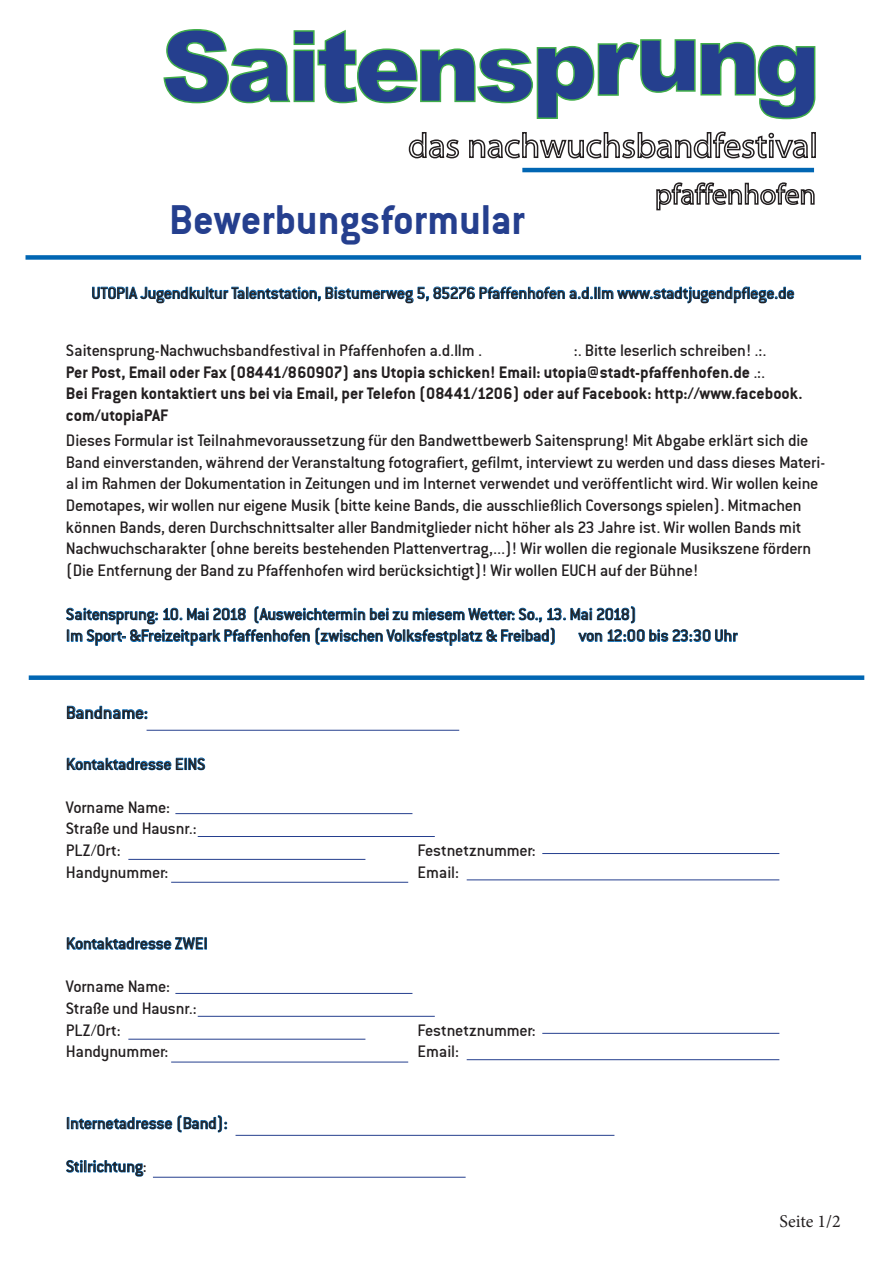
<style>
.page{position:relative;width:893px;height:1263px;background:#fff}
.page>*{position:absolute;margin:0;border:0;box-sizing:border-box;transform-origin:0 0}
.t1{font:45px "Conduit ITCTT Bold";color:#253f8e}
.t2{font:19.5px "Conduit Md ITCTT Medium";letter-spacing:-.02em;color:#231f20}
.t3{font:18px/21.6px "Conduit Md ITCTT Medium";letter-spacing:-.015em;color:#231f20}
.t4{font:18px/21.6px "Conduit ITCTT Bold";color:#231f20}
.t5{font:18px "Minion Pro";letter-spacing:-.005em;color:#231f20}
.s1{font-family:"Conduit Md ITCTT Medium"}
</style>
<div class="page">
<svg style="left:408px;top:131px;width:408px;height:42px"></svg>
<svg style="left:656px;top:182px;width:159px;height:29px"></svg>
<hr style="left:522px;top:168px;width:292px;height:4px;background:#0166b3">
<svg style="left:163px;top:29px;width:653px;height:91px"></svg>
<svg style="left:92px;top:286px;width:702px;height:18px"></svg>
<div style="left:26px;top:255px;width:835px;height:5px;background:#0166b3"></div>
<svg style="left:66px;top:606px;width:672px;height:40px"></svg>
<svg style="left:67px;top:705px;width:81px;height:15px"></svg>
<div style="left:29px;top:675px;width:835px;height:5px;background:#0166b3"></div>
<svg style="left:67px;top:757px;width:138px;height:14px"></svg>
<svg style="left:67px;top:937px;width:140px;height:13px"></svg>
<svg style="left:67px;top:1115px;width:161px;height:18px"></svg>
<svg style="left:66px;top:1160px;width:78px;height:17px"></svg>
<hr style="left:175px;top:813px;width:237px;height:1px;background:#253f8e">
<hr style="left:198px;top:836px;width:237px;height:1px;background:#253f8e">
<hr style="left:128px;top:859px;width:237px;height:1px;background:#253f8e">
<hr style="left:171px;top:882px;width:237px;height:1px;background:#253f8e">
<hr style="left:542px;top:853px;width:237px;height:1px;background:#253f8e">
<hr style="left:467px;top:879px;width:312px;height:1px;background:#253f8e">
<hr style="left:175px;top:993px;width:237px;height:1px;background:#253f8e">
<hr style="left:198px;top:1016px;width:237px;height:1px;background:#253f8e">
<hr style="left:128px;top:1039px;width:237px;height:1px;background:#253f8e">
<hr style="left:171px;top:1062px;width:237px;height:1px;background:#253f8e">
<hr style="left:542px;top:1033px;width:237px;height:1px;background:#253f8e">
<hr style="left:467px;top:1059px;width:312px;height:1px;background:#253f8e">
<hr style="left:236px;top:1135px;width:378px;height:1px;background:#253f8e">
<hr style="left:153px;top:1177px;width:313px;height:1px;background:#253f8e">
<hr style="left:147px;top:730px;width:312px;height:1px;background:#253f8e">
<h1 class="t1" style="left:169px;top:193px;width:358px">Bewerbungsformular</h1>
<p class="t3" style="left:91px;top:282px;width:705px">UTOPIA Jugendkultur Talentstation, Bistumerweg 5, 85276 Pfaffenhofen a.d.Ilm www.stadtjugendpflege.de</p>
<p class="t3" style="left:66px;top:339px;width:417px">Saitensprung-Nachwuchsbandfestival in Pfaffenhofen a.d.Ilm .</p>
<p class="t3" style="left:574px;top:339px;width:194px">:. Bitte leserlich schreiben! .:.</p>
<p class="t4" style="left:66px;top:361px;width:738px">Per Post, Email oder Fax (08441/860907) ans Utopia schicken! Email: utopia@stadt-pfaffenhofen.de <span class="s1">.:.<br></span>Bei Fragen kontaktiert uns bei via Email, per Telefon (08441/1206) oder auf Facebook: http://www.facebook. com/utopiaPAF</p>
<p class="t3" style="left:66px;top:429px;width:761px">Dieses Formular ist Teilnahmevoraussetzung für den Bandwettbewerb Saitensprung! Mit Abgabe erklärt sich die Band einverstanden, während der Veranstaltung fotografiert, gefilmt, interviewt zu werden und dass dieses Materi&shy;al im Rahmen der Dokumentation in Zeitungen und im Internet verwendet und veröffentlicht wird. Wir wollen keine Demotapes, wir wollen nur eigene Musik (bitte keine Bands, die ausschließlich Coversongs spielen). Mitmachen können Bands, deren Durchschnittsalter aller Bandmitglieder nicht höher als 23 Jahre ist. Wir wollen Bands mit Nachwuchscharakter (ohne bereits bestehenden Plattenvertrag,...)! Wir wollen die regionale Musikszene fördern (Die Entfernung der Band zu Pfaffenhofen wird berücksichtigt)! Wir wollen EUCH auf der Bühne!</p>
<p class="t3" style="left:66px;top:603px;width:673px">Saitensprung: 10. Mai 2018 (Ausweichtermin bei zu miesem Wetter: So., 13. Mai 2018)<br>Im Sport- &amp;Freizeitpark Pfaffenhofen (zwischen Volksfestplatz &amp; Freibad) von 12:00 bis 23:30 Uhr</p>
<p class="t2" style="left:66px;top:701px;width:84px">Bandname:</p>
<p class="t3" style="left:66px;top:753px;width:141px">Kontaktadresse EINS</p>
<p class="t3" style="left:66px;top:796px;width:132px">Vorname Name:<br>Straße und Hausnr.:<br>PLZ/Ort:<br>Handynummer:</p>
<p class="t3" style="left:66px;top:932px;width:143px">Kontaktadresse ZWEI</p>
<p class="t3" style="left:66px;top:975px;width:132px">Vorname Name:<br>Straße und Hausnr.:<br>PLZ/Ort:<br>Handynummer:</p>
<p class="t3" style="left:66px;top:1112px;width:163px">Internetadresse (Band):</p>
<p class="t3" style="left:66px;top:1155px;width:82px">Stilrichtung:</p>
<p class="t3" style="left:417px;top:839px;width:120px">Festnetznummer:<br>Email:</p>
<p class="t3" style="left:417px;top:1019px;width:120px">Festnetznummer:<br>Email:</p>
<p class="t5" style="left:779px;top:1209px;width:63px">Seite 1/2</p>
</div>
